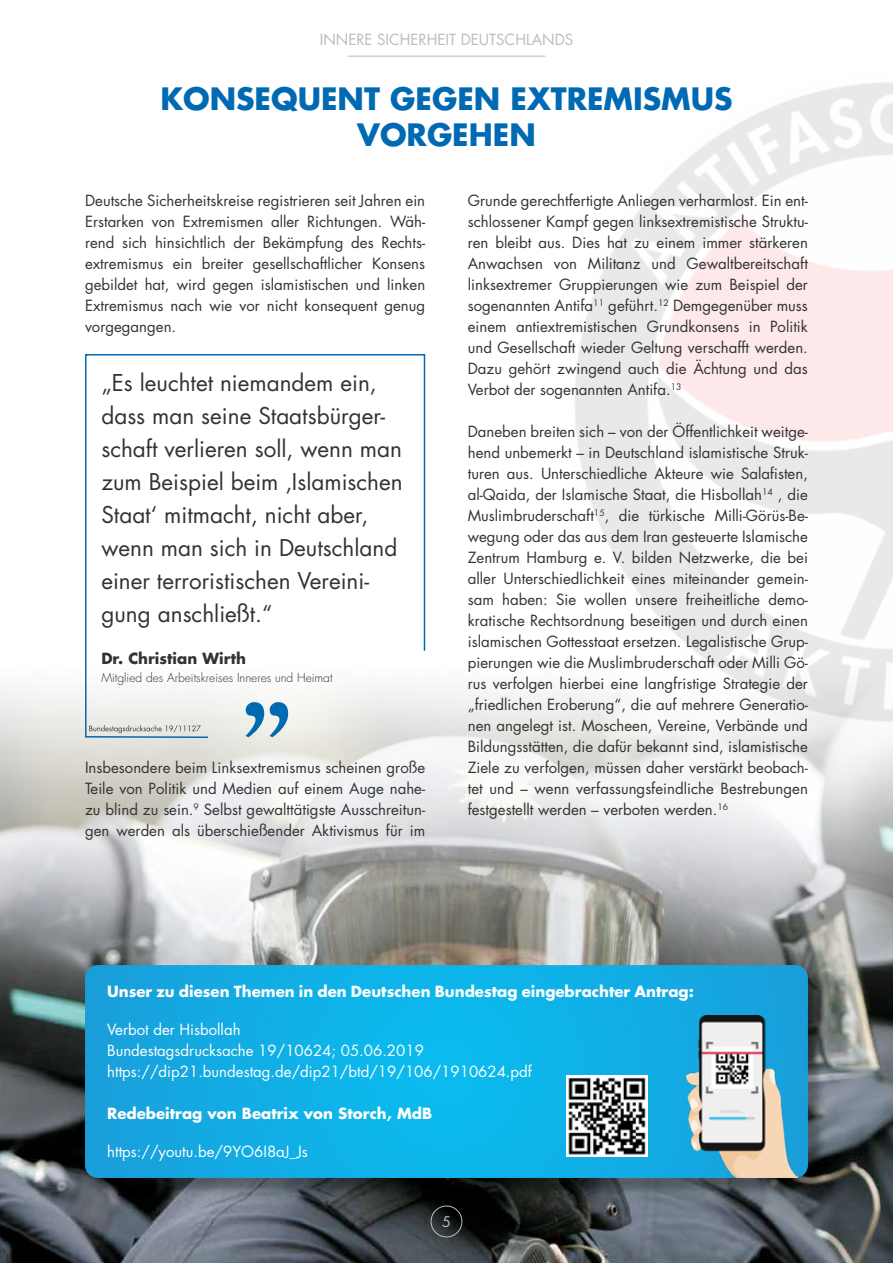
<style>
.page{position:relative;width:893px;height:1263px;background:#fff}
.page>*{position:absolute;margin:0;border:0;box-sizing:border-box;transform-origin:0 0}
.t1{font:700 30px/36px "Futura Std";color:#0069b4;text-align:center}
.t2{font:22.5px/33px "Futura Std";color:#333332}
.t3{font:15px/21px "Futura Std";color:#333332;text-align:justify}
.t4{font:15px/21px "Futura Std";color:#fff}
.t5{font:700 15px "Futura Std";color:#fff}
.t6{font:15px "Futura Std";color:#bcbcbc}
.t7{font:700 15px "Futura Std";color:#333332}
.t8{font:14.25px "Futura Std";color:#bcbcbc}
.t9{font:300 12px "Futura Std";color:#333332}
</style>
<div class="page">
<hr style="left:347px;top:56px;width:198px;height:1px;background:#bcbcbc">
<img style="left:0;top:686px;width:893px;height:577px">
<img style="left:521px;top:55px;width:372px;height:693px">
<svg style="left:84px;top:354px;width:342px;height:385px"></svg>
<div style="left:431px;top:1205px;width:31px;height:32px;border:1px solid #bcbcbc;border-radius:50%"></div>
<div style="left:87px;top:967px;width:740px;height:230px;background:#000;opacity:.35"></div>
<svg style="left:85px;top:965px;width:723px;height:213px;background:#11ade5"></svg>
<img style="left:567px;top:1076px;width:80px;height:81px">
<img style="left:686px;top:1016px;width:111px;height:162px">
<svg style="left:89px;top:725px;width:112px;height:8px"></svg>
<p class="t6" style="left:320px;top:30px;width:255px">INNERE SICHERHEIT DEUTSCHLANDS</p>
<h1 class="t1" style="left:160px;top:80px;width:574px">KONSEQUENT GEGEN EXTREMISMUS<br>VORGEHEN</h1>
<p class="t3" style="left:85px;top:190px;width:342px">Deutsche Sicherheitskreise registrieren seit Jahren ein Erstarken von Extremismen aller Richtungen. Wäh&shy;rend sich hinsichtlich der Bekämpfung des Rechts&shy;extremismus ein breiter gesellschaftlicher Konsens gebildet hat, wird gegen islamistischen und linken Extremismus nach wie vor nicht konsequent genug vorgegangen.</p>
<h2 class="t2" style="left:101px;top:366px;width:303px">„Es leuchtet niemandem ein, dass man seine Staatsbürger&shy;schaft verlieren soll, wenn man zum Beispiel beim ‚Islamischen<br>Staat‘ mitmacht, nicht aber, wenn man sich in Deutschland einer terroristischen Vereini&shy;gung anschließt.“</h2>
<p class="t7" style="left:101px;top:648px;width:146px">Dr. Christian Wirth</p>
<p class="t9" style="left:101px;top:671px;width:233px">Mitglied des Arbeitskreises Inneres und Heimat</p>
<p class="t3" style="left:85px;top:757px;width:342px">Insbesondere beim Linksextremismus scheinen große Teile von Politik und Medien auf einem Auge nahe&shy;zu blind zu sein.<sup>9</sup> Selbst gewalttätigste Ausschreitun&shy;gen werden als überschießender Aktivismus für im</p>
<p class="t3" style="left:468px;top:190px;width:342px">Grunde gerechtfertigte Anliegen verharmlost. Ein ent&shy;schlossener Kampf gegen linksextremistische Struktu&shy;ren bleibt aus. Dies hat zu einem immer stärkeren Anwachsen von Militanz und Gewaltbereitschaft linksextremer Gruppierungen wie zum Beispiel der sogenannten Antifa<sup>11</sup> geführt.<sup>12</sup> Demgegenüber muss einem antiextremistischen Grundkonsens in Politik und Gesellschaft wieder Geltung verschafft werden.<br>Dazu gehört zwingend auch die Ächtung und das Verbot der sogenannten Antifa.<sup>13</sup></p>
<p class="t3" style="left:468px;top:421px;width:342px">Daneben breiten sich – von der Öffentlichkeit weitge&shy;hend unbemerkt – in Deutschland islamistische Struk&shy;turen aus. Unterschiedliche Akteure wie Salafisten, al-Qaida, der Islamische Staat, die Hisbollah<sup>14</sup> , die Muslimbruderschaft<sup>15</sup>, die türkische Milli-Görüs-Be&shy;wegung oder das aus dem Iran gesteuerte Islamische Zentrum Hamburg e. V. bilden Netzwerke, die bei aller Unterschiedlichkeit eines miteinander gemein&shy;sam haben: Sie wollen unsere freiheitliche demo&shy;kratische Rechtsordnung beseitigen und durch einen islamischen Gottesstaat ersetzen. Legalistische Grup&shy;pierungen wie die Muslimbruderschaft oder Milli Gö&shy;rus verfolgen hierbei eine langfristige Strategie der „friedlichen Eroberung“, die auf mehrere Generatio&shy;nen angelegt ist. Moscheen, Vereine, Verbände und Bildungsstätten, die dafür bekannt sind, islamistische Ziele zu verfolgen, müssen daher verstärkt beobach&shy;tet und – wenn verfassungsfeindliche Bestrebungen festgestellt werden – verboten werden.<sup>16</sup></p>
<p class="t5" style="left:107px;top:981px;width:588px">Unser zu diesen Themen in den Deutschen Bundestag eingebrachter Antrag:</p>
<p class="t4" style="left:107px;top:1019px;width:426px">Verbot der Hisbollah<br>Bundestagsdrucksache 19/10624; 05.06.2019 https://dip21.bundestag.de/dip21/btd/19/106/1910624.pdf</p>
<p class="t5" style="left:107px;top:1103px;width:327px">Redebeitrag von Beatrix von Storch, MdB</p>
<p class="t4" style="left:107px;top:1141px;width:202px">https://youtu.be/9YO6I8aJ_Js</p>
<p class="t8" style="left:442px;top:1213px;width:10px">5</p>
</div>
